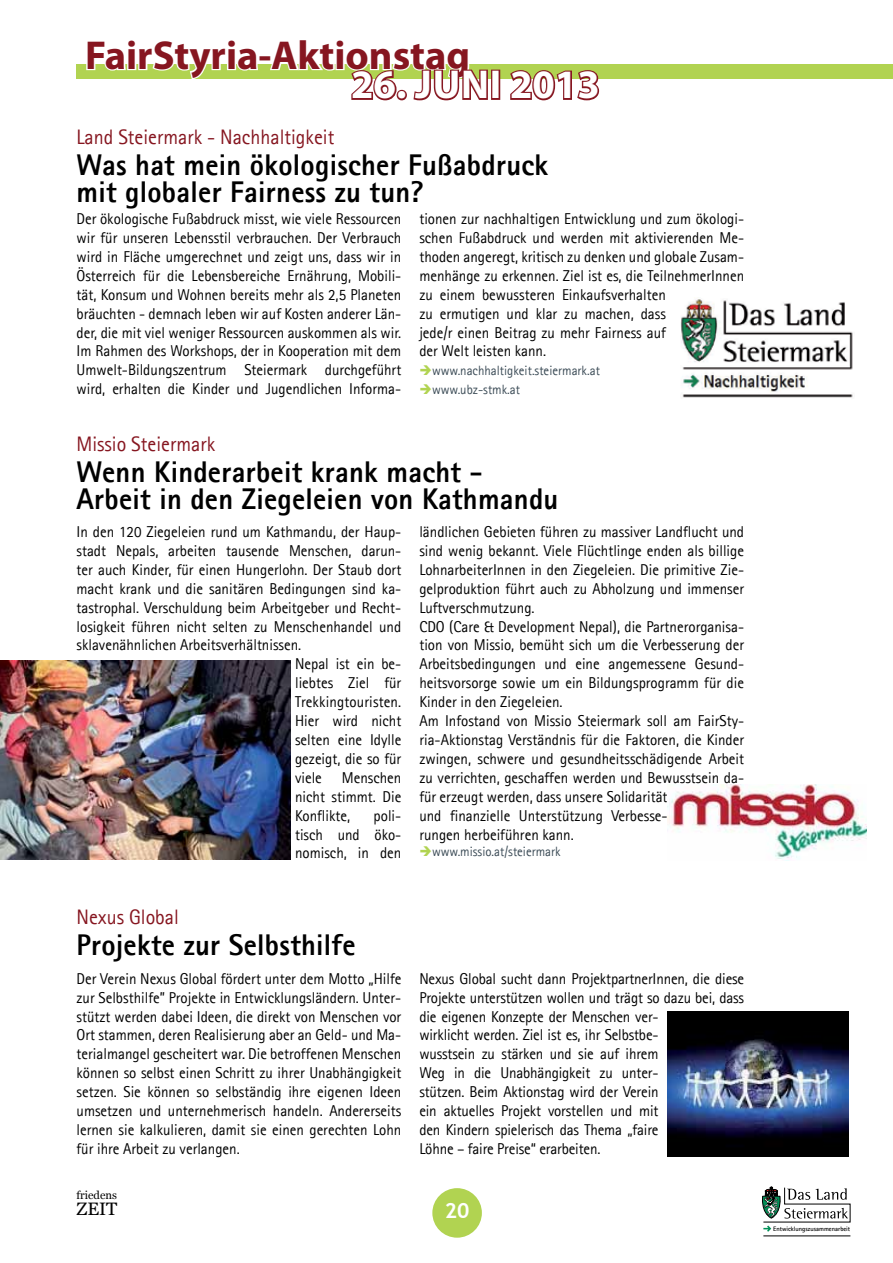
<style>
.page{position:relative;width:893px;height:1263px;background:#fff}
.page>*{position:absolute;margin:0;border:0;box-sizing:border-box;transform-origin:0 0}
.t1{font:700 40.5px "Myriad Pro";color:#861620}
.t2{font:700 40.5px "Myriad Pro";color:#fff}
.t3{font:800 30px/27px "Agfa Rotis Sans Serif";letter-spacing:.01em;color:#000;scale:.95 1}
.t4{font:21px "Agfa Rotis Sans Serif";color:#861620;scale:.95 1}
.t5{font:700 21px "Trebuchet MS";color:#fff}
.t6{font:18px "Georgia";color:#000}
.t7{font:15.75px/18.9px "Agfa Rotis Sans Serif";color:#000;text-align:justify;scale:.95 1}
.t8{font:13.5px "Agfa Rotis Sans Serif";color:#3b4b56;scale:.95 1}
.t9{font:11.25px "Georgia";color:#000}
.t10{font:700 6.45px "Agfa Rotis Sans Serif";color:#000}
.s1{color:#b1d351}
</style>
<div class="page">
<img style="left:668px;top:785px;width:198px;height:74px">
<hr style="left:763px;top:1235px;width:87px;height:1px;background:#000">
<svg style="left:762px;top:1186px;width:89px;height:46px"></svg>
<div style="left:432px;top:1188px;width:50px;height:50px;background:#b1d351;border-radius:50%"></div>
<div style="left:77px;top:64px;width:816px;height:14px;background:#b1d351"></div>
<img style="left:0;top:660px;width:291px;height:199px">
<img style="left:667px;top:1011px;width:182px;height:146px">
<img style="left:680px;top:299px;width:173px;height:99px">
<svg style="left:85px;top:64px;width:175px;height:15px"></svg>
<svg style="left:268px;top:64px;width:221px;height:37px"></svg>
<div style="left:491px;top:70px;width:9px;height:30px;border:3px solid #861620"></div>
<svg style="left:507px;top:70px;width:94px;height:31px"></svg>
<h1 class="t1" style="left:85px;top:29px;width:387px">FairStyria-Aktionstag</h1>
<h1 class="t2" style="left:351px;top:58px;width:250px">26. Juni 2013</h1>
<h3 class="t4" style="left:77px;top:124px;width:273px">Land Steiermark - Nachhaltigkeit</h3>
<h2 class="t3" style="left:77px;top:151px;width:498px">Was hat mein ökologischer Fußabdruck mit globaler Fairness zu tun?</h2>
<p class="t7" style="left:77px;top:209px;width:343px">Der ökologische Fußabdruck misst, wie viele Ressourcen wir für unseren Lebensstil verbrauchen. Der Verbrauch wird in Fläche umgerechnet und zeigt uns, dass wir in Österreich für die Lebensbereiche Ernährung, Mobili&shy;tät, Konsum und Wohnen bereits mehr als 2,5 Planeten bräuchten - demnach leben wir auf Kosten anderer Län&shy;der, die mit viel weniger Ressourcen auskommen als wir.<br>Im Rahmen des Workshops, der in Kooperation mit dem Umwelt-Bildungszentrum Steiermark durchgeführt wird, erhalten die Kinder und Jugendlichen Informa-</p>
<p class="t7" style="left:419px;top:209px;width:343px;text-align:left">tionen zur nachhaltigen Entwicklung und zum ökologi&shy;schen Fußabdruck und werden mit aktivierenden Me&shy;thoden angeregt, kritisch zu denken und globale Zusam&shy;menhänge zu erkennen. Ziel ist es, die TeilnehmerInnen zu einem bewussteren Einkaufsverhalten<br>zu ermutigen und klar zu machen, dass<br>jede/r einen Beitrag zu mehr Fairness auf<br>der Welt leisten kann.</p>
<p class="t8" style="left:419px;top:363px;width:192px"><span class="s1">➔</span>www.nachhaltigkeit.steiermark.at</p>
<p class="t8" style="left:419px;top:382px;width:108px"><span class="s1">➔</span>www.ubz-stmk.at</p>
<h3 class="t4" style="left:77px;top:431px;width:147px">Missio Steiermark</h3>
<h2 class="t3" style="left:77px;top:458px;width:509px">Wenn Kinderarbeit krank macht -<br>Arbeit in den Ziegeleien von Kathmandu</h2>
<p class="t7" style="left:77px;top:522px;width:343px">In den 120 Ziegeleien rund um Kathmandu, der Haup-</p>
<p class="t7" style="left:77px;top:541px;width:343px">stadt Nepals, arbeiten tausende Menschen, darun-</p>
<p class="t7" style="left:77px;top:560px;width:343px">ter auch Kinder, für einen Hungerlohn. Der Staub dort</p>
<p class="t7" style="left:77px;top:579px;width:343px">macht krank und die sanitären Bedingungen sind ka-</p>
<p class="t7" style="left:77px;top:598px;width:343px">tastrophal. Verschuldung beim Arbeitgeber und Recht-</p>
<p class="t7" style="left:77px;top:617px;width:343px">losigkeit führen nicht selten zu Menschenhandel und</p>
<p class="t7" style="left:77px;top:636px;width:238px">sklavenähnlichen Arbeitsverhältnissen.</p>
<p class="t7" style="left:295px;top:654px;width:113px">Nepal ist ein be-</p>
<p class="t7" style="left:295px;top:673px;width:113px">liebtes Ziel für</p>
<p class="t7" style="left:295px;top:692px;width:113px">Trekkingtouristen.</p>
<p class="t7" style="left:295px;top:711px;width:113px">Hier wird nicht</p>
<p class="t7" style="left:295px;top:730px;width:113px">selten eine Idylle</p>
<p class="t7" style="left:295px;top:749px;width:113px">gezeigt, die so für</p>
<p class="t7" style="left:295px;top:768px;width:30px">viele</p>
<p class="t7" style="left:295px;top:768px;width:113px;text-indent:47px">Menschen nicht stimmt. Die Konflikte,</p>
<p class="t7" style="left:295px;top:806px;width:113px;text-indent:79px">poli&shy;tisch und öko&shy;nomisch, in den</p>
<p class="t7" style="left:419px;top:522px;width:343px;text-align:left">ländlichen Gebieten führen zu massiver Landflucht und sind wenig bekannt. Viele Flüchtlinge enden als billige LohnarbeiterInnen in den Ziegeleien. Die primitive Zie&shy;gelproduktion führt auch zu Abholzung und immenser Luftverschmutzung.<br>CDO (Care &amp; Development Nepal), die Partnerorganisa&shy;tion von Missio, bemüht sich um die Verbesserung der Arbeitsbedingungen und eine angemessene Gesund&shy;heitsvorsorge sowie um ein Bildungsprogramm für die Kinder in den Ziegeleien.<br>Am Infostand von Missio Steiermark soll am FairSty&shy;ria-Aktionstag Verständnis für die Faktoren, die Kinder zwingen, schwere und gesundheitsschädigende Arbeit zu verrichten, geschaffen werden und Bewusstsein da&shy;für erzeugt werden, dass unsere Solidarität<br>und finanzielle Unterstützung Verbesse-<br>rungen herbeiführen kann.</p>
<p class="t8" style="left:419px;top:843px;width:150px"><span class="s1">➔</span>www.missio.at/steiermark</p>
<h3 class="t4" style="left:77px;top:904px;width:109px">Nexus Global</h3>
<h2 class="t3" style="left:77px;top:931px;width:295px">Projekte zur Selbsthilfe</h2>
<p class="t7" style="left:77px;top:969px;width:343px">Der Verein Nexus Global fördert unter dem Motto „Hilfe zur Selbsthilfe” Projekte in Entwicklungsländern. Unter&shy;stützt werden dabei Ideen, die direkt von Menschen vor Ort stammen, deren Realisierung aber an Geld- und Ma&shy;terialmangel gescheitert war. Die betroffenen Menschen können so selbst einen Schritt zu ihrer Unabhängigkeit setzen. Sie können so selbständig ihre eigenen Ideen umsetzen und unternehmerisch handeln. Andererseits lernen sie kalkulieren, damit sie einen gerechten Lohn für ihre Arbeit zu verlangen.</p>
<p class="t7" style="left:419px;top:969px;width:343px;text-align:left">Nexus Global sucht dann ProjektpartnerInnen, die diese Projekte unterstützen wollen und trägt so dazu bei, dass die eigenen Konzepte der Menschen ver-<br>wirklicht werden. Ziel ist es, ihr Selbstbe-<br>wusstsein zu stärken und sie auf ihrem<br>Weg in die Unabhängigkeit zu unter-<br>stützen. Beim Aktionstag wird der Verein<br>ein aktuelles Projekt vorstellen und mit<br>den Kindern spielerisch das Thema „faire<br>Löhne – faire Preise“ erarbeiten.</p>
<p class="t9" style="left:77px;top:1188px;width:42px">friedens</p>
<p class="t6" style="left:77px;top:1199px;width:42px">ZEIT</p>
<h3 class="t5" style="left:445px;top:1197px;width:26px">20</h3>
<p class="t10" style="left:773px;top:1224px;width:79px">Entwicklungszusammenarbeit</p>
</div>
